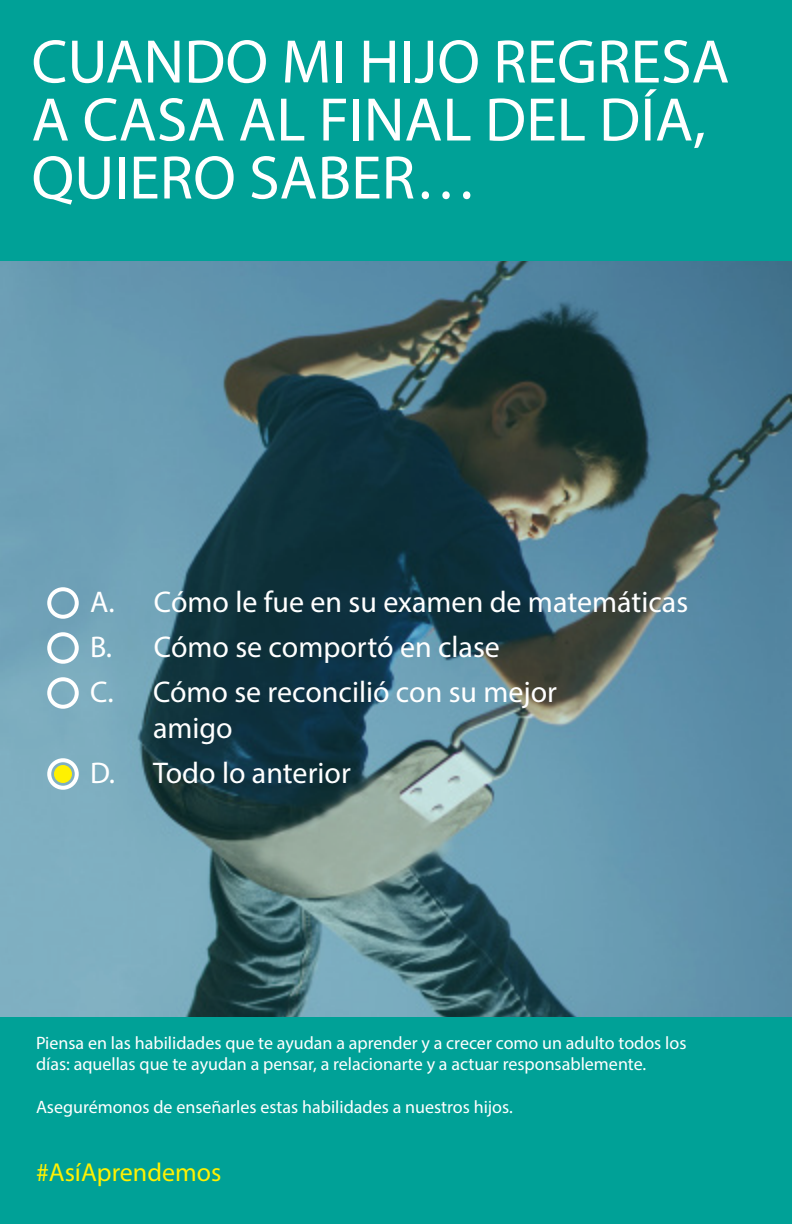
<style>
.page{position:relative;width:792px;height:1224px;background:#00a197}
.page>*{position:absolute;margin:0;border:0;box-sizing:border-box;transform-origin:0 0}
.t1{font:62px "Myriad Pro";color:#fff}
.t2{font:30px "Myriad Pro";color:#fff}
.t3{font:26px "Myriad Pro";color:#fff101}
.t4{font:18px/21.6px "Myriad Pro";color:#fff}
</style>
<div class="page">
<img style="left:0;top:261px;width:792px;height:756px">
<div style="left:47px;top:632px;width:32px;height:32px;border:4px solid #fff;border-radius:50%"></div>
<div style="left:47px;top:587px;width:32px;height:32px;border:4px solid #fff;border-radius:50%"></div>
<div style="left:47px;top:677px;width:32px;height:32px;border:4px solid #fff;border-radius:50%"></div>
<div style="left:47px;top:758px;width:32px;height:32px;border:4px solid #fff;border-radius:50%"></div>
<div style="left:54px;top:765px;width:18px;height:18px;background:#fff101;border-radius:50%"></div>
<p class="t1" style="left:32px;top:23px;width:699px">CUANDO MI HIJO REGRESA</p>
<p class="t1" style="left:32px;top:81px;width:676px">A CASA AL FINAL DEL DÍA,</p>
<p class="t1" style="left:32px;top:139px;width:447px">QUIERO SABER…</p>
<p class="t2" style="left:90px;top:583px;width:600px">A. Cómo le fue en su examen de matemáticas</p>
<p class="t2" style="left:90px;top:628px;width:411px">B. Cómo se comportó en clase</p>
<p class="t2" style="left:90px;top:673px;width:469px">C. Cómo se reconcilió con su mejor</p>
<p class="t2" style="left:153px;top:709px;width:81px">amigo</p>
<p class="t2" style="left:90px;top:755px;width:262px">D. Todo lo anterior</p>
<p class="t4" style="left:36px;top:1031px;width:652px">Piensa en las habilidades que te ayudan a aprender y a crecer como un adulto todos los días: aquellas que te ayudan a pensar, a relacionarte y a actuar responsablemente.</p>
<p class="t4" style="left:36px;top:1096px;width:478px">Asegurémonos de enseñarles estas habilidades a nuestros hijos.</p>
<p class="t3" style="left:36px;top:1156px;width:187px">#AsíAprendemos</p>
</div>
